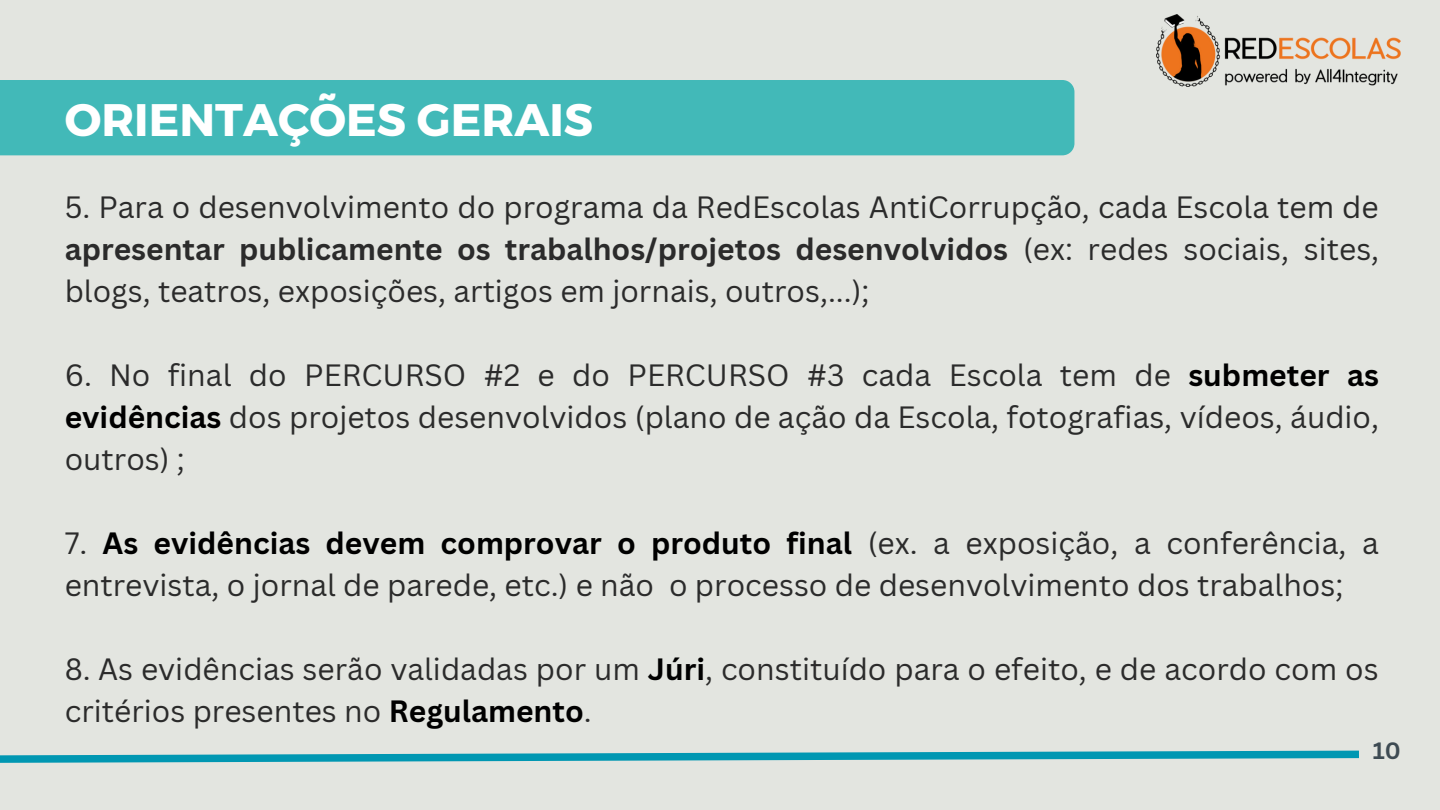
<style>
.page{position:relative;width:1440px;height:810px;background:#e3e5e0}
.page>*{position:absolute;margin:0;border:0;box-sizing:border-box;transform-origin:0 0}
.t1{font:700 45.5px "Montserrat";color:#fff}
.t2{font:30px/42px "Canva Sans";color:#2b2b2b;text-align:justify}
.t3{font:700 23px "Canva Sans";color:#3e4b53}
.s1{font-weight:700}
.s2{font-weight:700;color:#000}
</style>
<div class="page">
<div style="left:0;top:80px;width:1074px;height:75px;background:#42b9b8"></div>
<svg style="left:0;top:750px;width:1359px;height:13px"></svg>
<img style="left:1157px;top:15px;width:243px;height:71px">
<p class="t1" style="left:65px;top:90px;width:530px">ORIENTAÇÕES GERAIS</p>
<p class="t2" style="left:65px;top:186px;width:1316px">5. Para o desenvolvimento do programa da RedEscolas AntiCorrupção, cada Escola tem de <span class="s1">apresentar publicamente os trabalhos/projetos desenvolvidos</span> (ex: redes sociais, sites, blogs, teatros, exposições, artigos em jornais, outros,...);</p>
<p class="t2" style="left:65px;top:354px;width:1316px">6. No final do PERCURSO #2 e do PERCURSO #3 cada Escola tem de <span class="s2">submeter as evidências</span> dos projetos desenvolvidos (plano de ação da Escola, fotografias, vídeos, áudio, outros) ;</p>
<p class="t2" style="left:65px;top:522px;width:1316px">7. <span class="s2">As evidências devem comprovar o produto final</span> (ex. a exposição, a conferência, a entrevista, o jornal de parede, etc.) e não o processo de desenvolvimento dos trabalhos;</p>
<p class="t2" style="left:65px;top:648px;width:1316px">8. As evidências serão validadas por um <span class="s2">Júri</span>, constituído para o efeito, e de acordo com os critérios presentes no <span class="s2">Regulamento</span>.</p>
<p class="t3" style="left:1373px;top:734px;width:30px">10</p>
</div>
